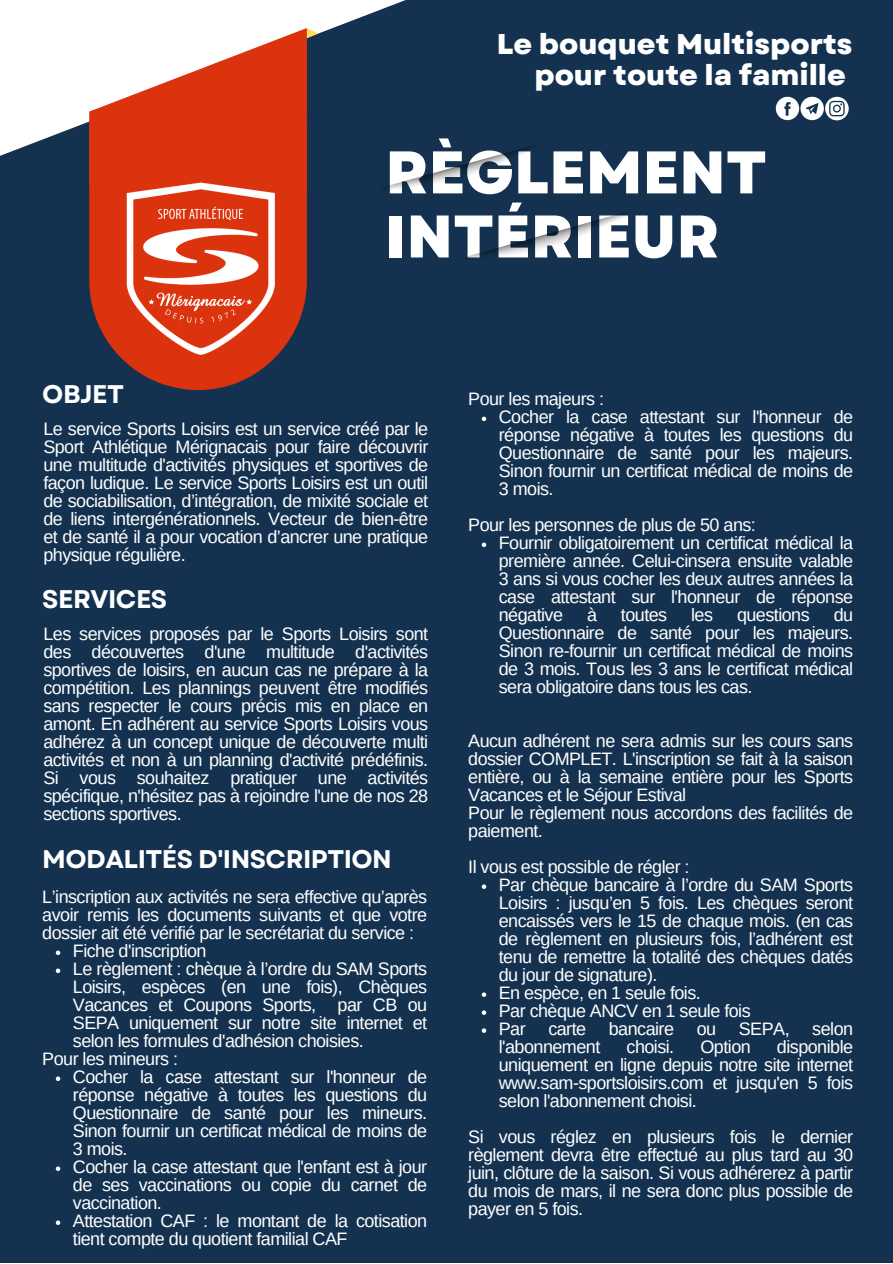
<style>
.page{position:relative;width:893px;height:1264px;background:#fff}
.page>*{position:absolute;margin:0;border:0;box-sizing:border-box;transform-origin:0 0}
.t1{font:800 60px "Garet";color:#fff}
.t2{font:800 28.5px/31.5px "Garet";color:#fff;text-align:right}
.t3{font:700 25.5px "Garet";letter-spacing:-.02em;color:#fff}
.t4{font:18px/18px "Arimo";letter-spacing:-.03em;color:#fff;text-align:justify}
</style>
<div class="page">
<div style="left:0;top:0;width:892px;height:1262px;background:#143250"></div>
<svg style="left:0;top:0;width:405px;height:156px;fill:#fff"></svg>
<svg style="left:89px;top:195px;width:218px;height:195px;fill:#da330e"></svg>
<svg style="left:89px;top:28px;width:229px;height:167px;background:#d96850"></svg>
<img style="left:380px;top:144px;width:155px;height:45px">
<img style="left:465px;top:212px;width:163px;height:46px">
<img style="left:116px;top:175px;width:163px;height:185px">
<svg style="left:775px;top:97px;width:73px;height:23px"></svg>
<svg style="left:56px;top:950px;width:4px;height:5px"></svg>
<svg style="left:56px;top:968px;width:4px;height:5px"></svg>
<svg style="left:56px;top:1076px;width:4px;height:4px"></svg>
<svg style="left:56px;top:1166px;width:4px;height:4px"></svg>
<svg style="left:56px;top:1220px;width:4px;height:4px"></svg>
<svg style="left:481px;top:416px;width:5px;height:5px"></svg>
<svg style="left:481px;top:542px;width:5px;height:5px"></svg>
<svg style="left:481px;top:884px;width:5px;height:5px"></svg>
<svg style="left:481px;top:992px;width:5px;height:4px"></svg>
<svg style="left:481px;top:1010px;width:5px;height:4px"></svg>
<svg style="left:481px;top:1028px;width:5px;height:4px"></svg>
<p class="t2" style="left:497px;top:28px;width:357px">Le bouquet Multisports pour toute la famille</p>
<p class="t1" style="left:385px;top:129px;width:383px">RÈGLEMENT</p>
<p class="t1" style="left:385px;top:193px;width:335px">INTÉRIEUR</p>
<p class="t3" style="left:42px;top:375px;width:83px">OBJET</p>
<p class="t4" style="left:43px;top:419px;width:386px">Le service Sports Loisirs est un service créé par le Sport Athlétique Mérignacais pour faire découvrir une multitude d'activités physiques et sportives de façon ludique. Le service Sports Loisirs est un outil de sociabilisation, d’intégration, de mixité sociale et de liens intergénérationnels. Vecteur de bien-être et de santé il a pour vocation d’ancrer une pratique physique régulière.</p>
<p class="t3" style="left:42px;top:580px;width:126px">SERVICES</p>
<p class="t4" style="left:43px;top:625px;width:386px">Les services proposés par le Sports Loisirs sont des découvertes d'une multitude d'activités sportives de loisirs, en aucun cas ne prépare à la compétition. Les plannings peuvent être modifiés sans respecter le cours précis mis en place en amont. En adhérent au service Sports Loisirs vous adhérez à un concept unique de découverte multi activités et non à un planning d'activité prédéfinis.<br>Si vous souhaitez pratiquer une activités spécifique, n'hésitez pas à rejoindre l'une de nos 28 sections sportives.</p>
<p class="t3" style="left:42px;top:841px;width:351px">MODALITÉS D'INSCRIPTION</p>
<p class="t4" style="left:42px;top:888px;width:386px">L’inscription aux activités ne sera effective qu’après avoir remis les documents suivants et que votre dossier ait été vérifié par le secrétariat du service :</p>
<p class="t4" style="left:73px;top:942px;width:135px">Fiche d'inscription</p>
<p class="t4" style="left:73px;top:960px;width:356px">Le règlement : chèque à l’ordre du SAM Sports Loisirs, espèces (en une fois), Chèques Vacances et Coupons Sports, par CB ou SEPA uniquement sur notre site internet et selon les formules d'adhésion choisies.</p>
<p class="t4" style="left:73px;top:1067px;width:356px">Cocher la case attestant sur l'honneur de réponse négative à toutes les questions du Questionnaire de santé pour les mineurs.<br>Sinon fournir un certificat médical de moins de 3 mois.</p>
<p class="t4" style="left:73px;top:1157px;width:356px">Cocher la case attestant que l'enfant est à jour de ses vaccinations ou copie du carnet de vaccination.</p>
<p class="t4" style="left:73px;top:1211px;width:356px">Attestation CAF : le montant de la cotisation tient compte du quotient familial CAF</p>
<p class="t4" style="left:42px;top:1050px;width:137px">Pour les mineurs :</p>
<p class="t4" style="left:468px;top:390px;width:137px">Pour les majeurs :</p>
<p class="t4" style="left:499px;top:408px;width:356px">Cocher la case attestant sur l'honneur de réponse négative à toutes les questions du Questionnaire de santé pour les majeurs.<br>Sinon fournir un certificat médical de moins de 3 mois.</p>
<p class="t4" style="left:468px;top:516px;width:289px">Pour les personnes de plus de 50 ans:</p>
<p class="t4" style="left:499px;top:534px;width:356px">Fournir obligatoirement un certificat médical la première année. Celui-cinsera ensuite valable 3 ans si vous cocher les deux autres années la case attestant sur l'honneur de réponse négative</p>
<p class="t4" style="left:587px;top:606px;width:11px">à</p>
<p class="t4" style="left:621px;top:606px;width:48px">toutes</p>
<p class="t4" style="left:691px;top:606px;width:23px">les</p>
<p class="t4" style="left:737px;top:606px;width:74px">questions</p>
<p class="t4" style="left:499px;top:606px;width:356px;text-indent:335px">du Questionnaire de santé pour les majeurs.<br>Sinon re-fournir un certificat médical de moins de 3 mois. Tous les 3 ans le certificat médical sera obligatoire dans tous les cas.</p>
<p class="t4" style="left:468px;top:732px;width:386px">Aucun adhérent ne sera admis sur les cours sans dossier COMPLET. L'inscription se fait à la saison entière, ou à la semaine entière pour les Sports Vacances et le Séjour Estival</p>
<p class="t4" style="left:468px;top:804px;width:386px">Pour le règlement nous accordons des facilités de paiement.</p>
<p class="t4" style="left:468px;top:858px;width:223px">Il vous est possible de régler :</p>
<p class="t4" style="left:499px;top:876px;width:356px">Par chèque bancaire à l’ordre du SAM Sports Loisirs : jusqu’en 5 fois. Les chèques seront encaissés vers le 15 de chaque mois. (en cas de règlement en plusieurs fois, l’adhérent est tenu de remettre la totalité des chèques datés du jour de signature).</p>
<p class="t4" style="left:499px;top:983px;width:203px">En espèce, en 1 seule fois.</p>
<p class="t4" style="left:499px;top:1001px;width:253px">Par chèque ANCV en 1 seule fois</p>
<p class="t4" style="left:499px;top:1019px;width:28px">Par</p>
<p class="t4" style="left:548px;top:1019px;width:39px">carte</p>
<p class="t4" style="left:608px;top:1019px;width:67px">bancaire</p>
<p class="t4" style="left:696px;top:1019px;width:21px">ou</p>
<p class="t4" style="left:738px;top:1019px;width:52px">SEPA,</p>
<p class="t4" style="left:812px;top:1019px;width:42px">selon</p>
<p class="t4" style="left:499px;top:1037px;width:103px">l'abonnement</p>
<p class="t4" style="left:626px;top:1037px;width:49px">choisi.</p>
<p class="t4" style="left:700px;top:1037px;width:52px">Option</p>
<p class="t4" style="left:499px;top:1037px;width:356px;text-indent:278px">disponible uniquement en ligne depuis notre site internet www.sam-sportsloisirs.com et jusqu'en 5 fois selon l'abonnement choisi.</p>
<p class="t4" style="left:468px;top:1127px;width:386px">Si vous réglez en plusieurs fois le dernier règlement devra être effectué au plus tard au 30 juin, clôture de la saison. Si vous adhérerez à partir du mois de mars, il ne sera donc plus possible de payer en 5 fois.</p>
</div>
